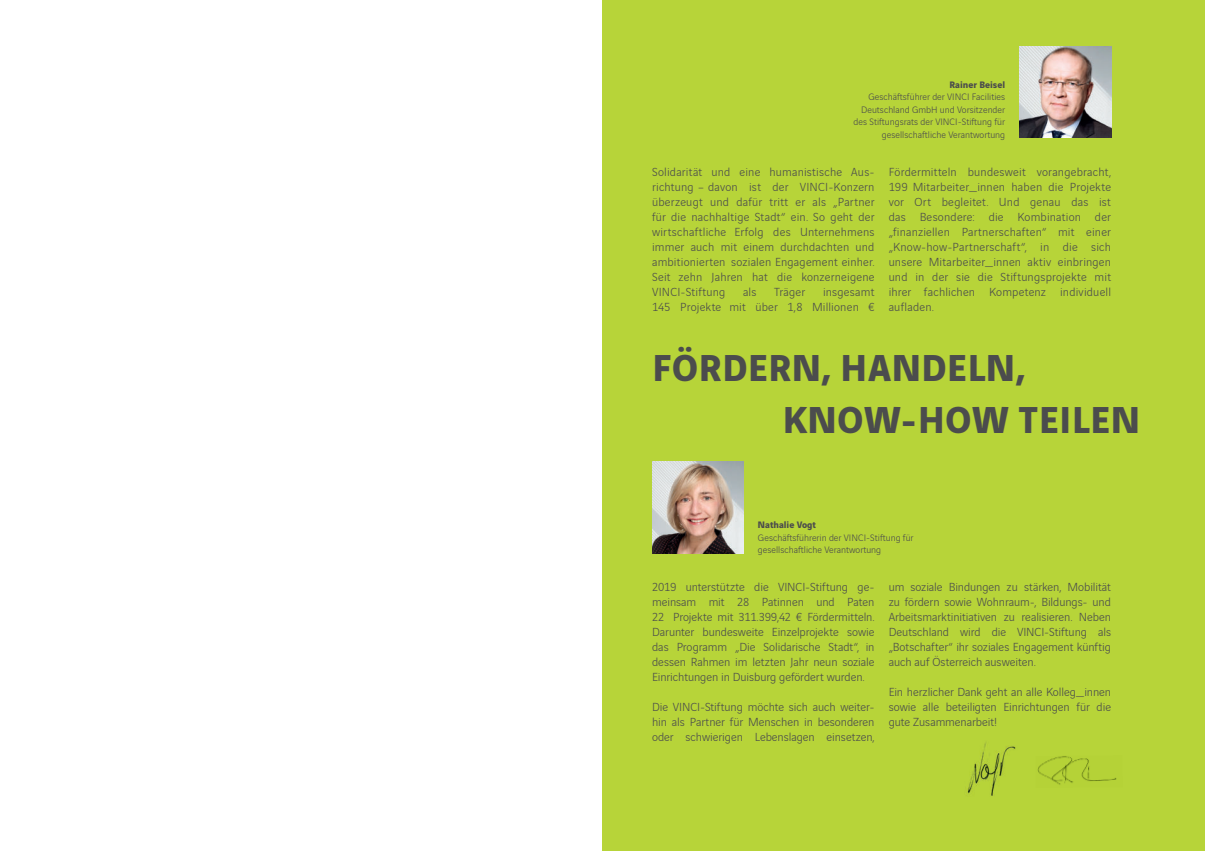
<style>
.page{position:relative;width:1205px;height:851px;background:#fff}
.page>*{position:absolute;margin:0;border:0;box-sizing:border-box;transform-origin:0 0}
.t1{font:700 40px/52px "Vinci Sans";letter-spacing:.02em;color:#4b4c4d}
.t2{font:300 12.5px/15px "Vinci Sans";color:#4b4c4d;text-align:justify}
.t3{font:300 10px/12.5px "Vinci Sans";color:#4b4c4d;text-align:right}
.t4{font:700 10px "Vinci Sans";color:#4b4c4d}
</style>
<div class="page">
<div style="left:602px;top:0;width:603px;height:850px;background:#b7d439"></div>
<img style="left:1019px;top:46px;width:92px;height:92px">
<img style="left:652px;top:461px;width:92px;height:92px">
<img style="left:1037px;top:756px;width:80px;height:29px">
<img style="left:967px;top:742px;width:49px;height:54px">
<p class="t4" style="left:949px;top:79px;width:57px">Rainer Beisel</p>
<p class="t3" style="left:853px;top:91px;width:153px">Geschäftsführer der VINCI Facilities Deutschland GmbH und Vorsitzender des Stiftungsrats der VINCI-Stiftung für gesellschaftliche Verantwortung</p>
<p class="t2" style="left:652px;top:164px;width:224px">Solidarität und eine humanistische Aus&shy;richtung – davon ist der VINCI-Konzern überzeugt und dafür tritt er als „Partner für die nach haltige Stadt“ ein. So geht der wirtschaft liche Erfolg des Unternehmens immer auch mit einem durchdachten und ambitionierten sozialen Engagement einher.<br>Seit zehn Jahren hat die konzerneigene VINCI-Stiftung</p>
<p class="t2" style="left:743px;top:284px;width:15px">als</p>
<p class="t2" style="left:774px;top:284px;width:33px">Träger</p>
<p class="t2" style="left:652px;top:284px;width:224px;text-align:right">insgesamt<br>145 Projekte mit über 1,8 Millionen €</p>
<p class="t2" style="left:888px;top:164px;width:224px">Fördermitteln bundesweit vorangebracht, 199 Mitarbeiter_innen haben die Projekte vor Ort begleitet. Und genau das ist das Besondere: die Kombination der „finanziellen Partnerschaften“ mit einer „Know-how- Partnerschaft“, in die sich unsere Mitarbeiter_innen aktiv einbringen und in der sie die Stiftungsprojekte mit ihrer fachlichen Kompetenz individuell aufladen.</p>
<h1 class="t1" style="left:783px;top:342px;width:358px;text-indent:-130px">FÖRDERN, HANDELN,<br>KNOW-HOW TEILEN</h1>
<p class="t4" style="left:758px;top:519px;width:60px">Nathalie Vogt</p>
<p class="t3" style="left:758px;top:531px;width:157px;text-align:left">Geschäftsführerin der VINCI- Stiftung für gesellschaftliche Verantwortung</p>
<p class="t2" style="left:652px;top:579px;width:224px">2019 unterstützte die VINCI-Stiftung ge&shy;meinsam mit 28 Patinnen und Paten 22 Projekte mit 311.399,42 € Fördermitteln.<br>Darunter bundesweite Einzelprojekte sowie das Programm „Die Solidarische Stadt“, in dessen Rahmen im letzten Jahr neun soziale Einrichtungen in Duisburg gefördert wurden.</p>
<p class="t2" style="left:652px;top:699px;width:224px">Die VINCI-Stiftung möchte sich auch weiter&shy;hin als Partner für Menschen in besonderen oder schwierigen Lebenslagen einsetzen,</p>
<p class="t2" style="left:888px;top:579px;width:224px">um soziale Bindungen zu stärken, Mobilität zu fördern sowie Wohnraum-, Bildungs- und Arbeitsmarktinitiativen zu realisieren. Neben Deutschland wird die VINCI-Stiftung als „Botschafter“ ihr soziales Engagement künftig auch auf Österreich ausweiten.</p>
<p class="t2" style="left:888px;top:684px;width:224px">Ein herzlicher Dank geht an alle Kolleg_innen sowie alle beteiligten Einrichtungen für die gute Zusammenarbeit!</p>
</div>
